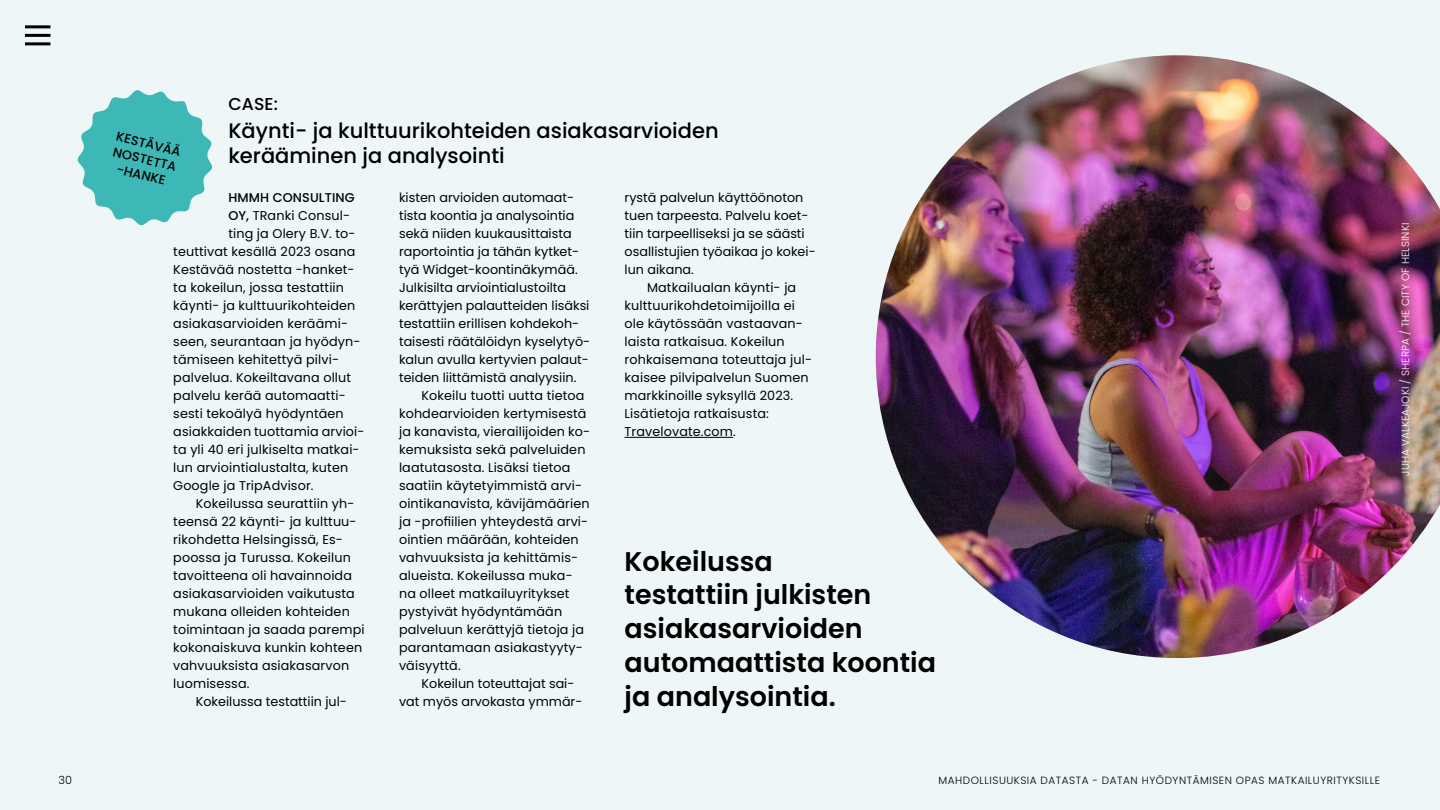
<style>
.page{position:relative;width:1440px;height:810px;background:#eef6f7}
.page>*{position:absolute;margin:0;border:0;box-sizing:border-box;transform-origin:0 0}
.P_nosto{font:600 27px/33.8px "Poppins";color:#000}
.H4_otsikko{font:500 21px/25.2px "Poppins";color:#000}
.H4_otsikko-2{font:500 17.25px "Poppins";color:#000}
.P_laatikko_sis{font:12.75px/18px "Poppins";letter-spacing:.01em;color:#000}
.P_laatikko_ei_sis{font:12.75px "Poppins";letter-spacing:.01em;color:#000}
.P_infoteksti{font:500 12.75px/15.8px "Poppins";color:#000;text-align:center}
.P_laatikko_ei_sis-2{font:500 12.75px "Poppins";letter-spacing:.01em;color:#000}
.t1{font:300 11.25px "Poppins";color:#000}
.t2{font:300 10.5px "Poppins";letter-spacing:.05em;color:#000}
.t3{font:300 10.5px "Poppins";letter-spacing:.01em;color:#fff}
.s1{font-weight:500}
</style>
<div class="page">
<svg style="left:77px;top:90px;width:135px;height:136px"></svg>
<hr style="left:25px;top:34px;width:25px;height:3px;background:#000">
<hr style="left:25px;top:42px;width:25px;height:3px;background:#000">
<hr style="left:25px;top:25px;width:25px;height:3px;background:#000">
<hr style="left:625px;top:437px;width:108px;height:1px;background:#000">
<img style="left:876px;top:55px;width:564px;height:603px">
<h4 class="H4_otsikko-2" style="left:228px;top:94px;width:51px">CASE:</h4>
<h4 class="H4_otsikko" style="left:228px;top:118px;width:492px">Käynti- ja kulttuurikohteiden asiakasarvioiden kerääminen ja analysointi</h4>
<p class="P_laatikko_sis" style="left:625px;top:189px;width:193px">rystä palvelun käyttöönoton tuen tarpeesta. Palvelu koet&shy;tiin tarpeelliseksi ja se säästi osallistujien työaikaa jo kokei&shy;lun aikana.</p>
<p class="P_laatikko_sis" style="left:625px;top:279px;width:189px;text-indent:22px">Matkailualan käynti- ja kulttuurikohdetoimijoilla ei ole käytössään vastaavan&shy;laista ratkaisua. Kokeilun rohkaisemana toteuttaja jul&shy;kaisee pilvipalvelun Suomen markkinoille syksyllä 2023.<br>Lisätietoja ratkaisusta:<br>Travelovate.com.</p>
<p class="P_infoteksti" style="left:118px;top:128px;width:68px;rotate:14deg">KESTÄVÄÄ<br>NOSTETTA -HANKE</p>
<p class="P_laatikko_sis" style="left:399px;top:189px;width:193px">kisten arvioiden automaat&shy;tista koontia ja analysointia sekä niiden kuukausittaista raportointia ja tähän kytket&shy;tyä Widget-koontinäkymää.<br>Julkisilta arviointialustoilta kerättyjen palautteiden lisäksi testattiin erillisen kohdekoh&shy;taisesti räätälöidyn kyselytyö&shy;kalun avulla kertyvien palaut&shy;teiden liittämistä analyysiin.</p>
<p class="P_laatikko_sis" style="left:399px;top:387px;width:193px;text-indent:22px">Kokeilu tuotti uutta tietoa kohdearvioiden kertymisestä ja kanavista, vierailijoiden ko&shy;kemuksista sekä palveluiden laatutasosta. Lisäksi tietoa saatiin käytetyimmistä arvi&shy;ointikanavista, kävijämäärien ja -profiilien yhteydestä arvi&shy;ointien määrään, kohteiden vahvuuksista ja kehittämis&shy;alueista. Kokeilussa muka&shy;na olleet matkailuyritykset pystyivät hyödyntämään palveluun kerättyjä tietoja ja parantamaan asiakastyyty&shy;väisyyttä.</p>
<p class="P_laatikko_sis" style="left:399px;top:675px;width:185px;text-indent:22px">Kokeilun toteuttajat sai&shy;vat myös arvokasta ymmär-</p>
<p class="P_laatikko_ei_sis-2" style="left:228px;top:191px;width:128px">HMMH CONSULTING</p>
<p class="P_laatikko_ei_sis" style="left:228px;top:209px;width:123px"><span class="s1">OY,</span> TRanki Consul-</p>
<p class="P_laatikko_ei_sis" style="left:228px;top:227px;width:129px">ting ja Olery B.V. to-</p>
<p class="P_laatikko_ei_sis" style="left:173px;top:245px;width:184px">teuttivat kesällä 2023 osana</p>
<p class="P_laatikko_ei_sis" style="left:173px;top:263px;width:183px">Kestävää nostetta -hanket-</p>
<p class="P_laatikko_ei_sis" style="left:173px;top:281px;width:172px">ta kokeilun, jossa testattiin</p>
<p class="P_laatikko_ei_sis" style="left:173px;top:299px;width:184px">käynti- ja kulttuurikohteiden</p>
<p class="P_laatikko_ei_sis" style="left:173px;top:317px;width:176px">asiakasarvioiden keräämi-</p>
<p class="P_laatikko_ei_sis" style="left:173px;top:335px;width:189px">seen, seurantaan ja hyödyn-</p>
<p class="P_laatikko_ei_sis" style="left:173px;top:353px;width:167px">tämiseen kehitettyä pilvi-</p>
<p class="P_laatikko_ei_sis" style="left:173px;top:371px;width:179px">palvelua. Kokeiltavana ollut</p>
<p class="P_laatikko_ei_sis" style="left:173px;top:389px;width:174px">palvelu kerää automaatti-</p>
<p class="P_laatikko_ei_sis" style="left:173px;top:407px;width:172px">sesti tekoälyä hyödyntäen</p>
<p class="P_laatikko_ei_sis" style="left:173px;top:425px;width:193px">asiakkaiden tuottamia arvioi-</p>
<p class="P_laatikko_ei_sis" style="left:173px;top:443px;width:188px">ta yli 40 eri julkiselta matkai-</p>
<p class="P_laatikko_ei_sis" style="left:173px;top:461px;width:176px">lun arviointialustalta, kuten</p>
<p class="P_laatikko_ei_sis" style="left:173px;top:479px;width:142px">Google ja TripAdvisor.</p>
<p class="P_laatikko_sis" style="left:173px;top:495px;width:193px;text-indent:23px">Kokeilussa seurattiin yh&shy;teensä 22 käynti- ja kulttuu&shy;rikohdetta Helsingissä, Es&shy;poossa ja Turussa. Kokeilun tavoitteena oli havainnoida asiakasarvioiden vaikutusta mukana olleiden kohteiden toimintaan ja saada parempi kokonaiskuva kunkin kohteen vahvuuksista asiakasarvon luomisessa.</p>
<p class="P_laatikko_sis" style="left:196px;top:693px;width:153px">Kokeilussa testattiin jul-</p>
<p class="P_nosto" style="left:625px;top:545px;width:313px">Kokeilussa<br>testattiin julkisten asiakasarvioiden automaattista koontia ja analysointia.</p>
<p class="t3" style="left:1399px;top:476px;width:254px;rotate:-90deg">JUHA VALKEAJOKI / SHERPA / THE CITY OF HELSINKI</p>
<p class="t1" style="left:58px;top:773px;width:15px">30</p>
<p class="t2" style="left:939px;top:774px;width:443px">MAHDOLLISUUKSIA DATASTA - DATAN HYÖDYNTÄMISEN OPAS MATKAILUYRITYKSILLE</p>
</div>
